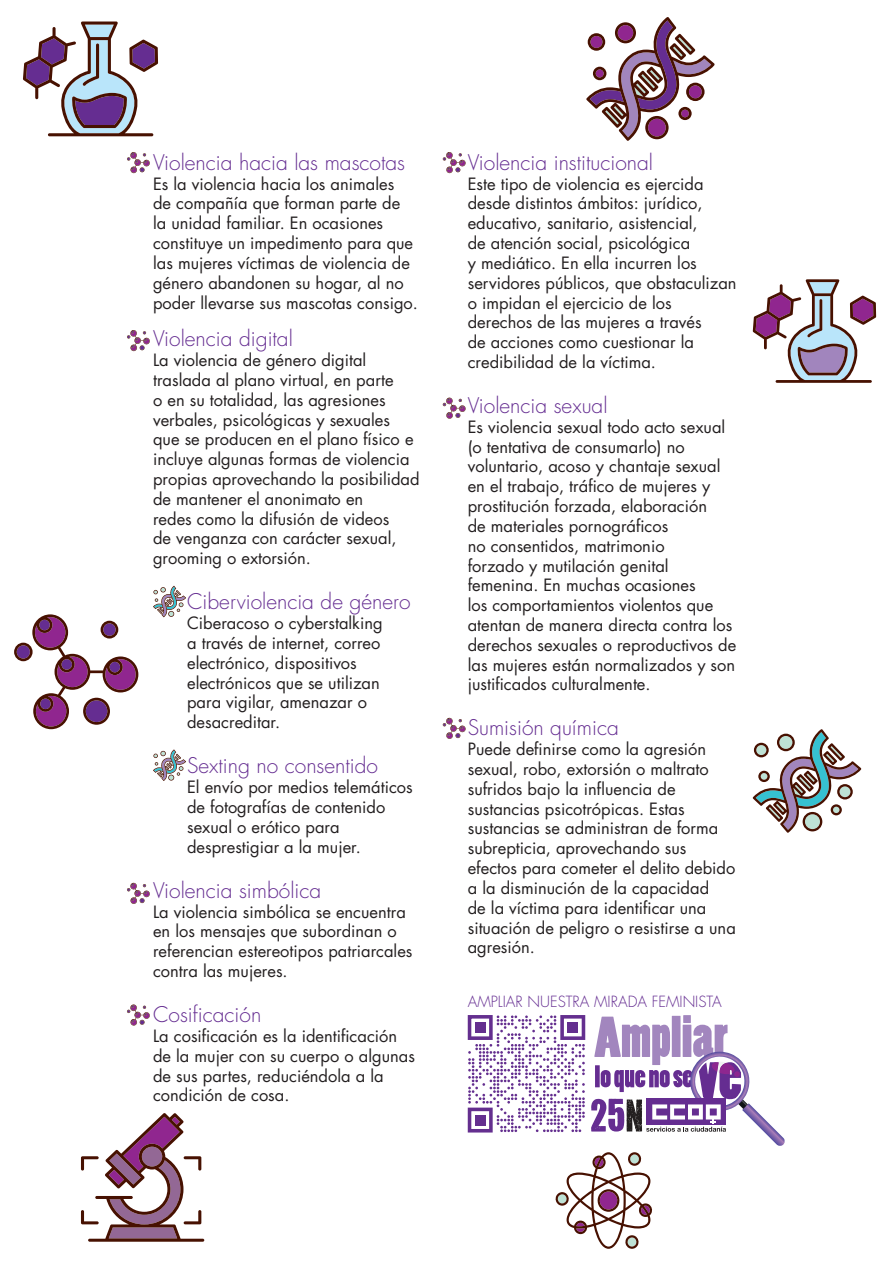
<style>
.page{position:relative;width:893px;height:1263px;background:#fff}
.page>*{position:absolute;margin:0;border:0;box-sizing:border-box;transform-origin:0 0}
.t1{font:300 21px "Futura LT";color:#652d91}
.t2{font:16.5px/19.8px "Futura LT";color:#231f20}
.t3{font:300 15px "Futura LT";color:#652d91}
</style>
<div class="page">
<svg style="left:23px;top:22px;width:135px;height:114px"></svg>
<svg style="left:586px;top:17px;width:129px;height:124px"></svg>
<svg style="left:81px;top:1113px;width:123px;height:129px"></svg>
<svg style="left:555px;top:1152px;width:97px;height:97px"></svg>
<svg style="left:14px;top:614px;width:124px;height:115px"></svg>
<svg style="left:753px;top:279px;width:123px;height:104px"></svg>
<svg style="left:753px;top:729px;width:108px;height:104px"></svg>
<svg style="left:153px;top:586px;width:33px;height:31px"></svg>
<svg style="left:153px;top:749px;width:33px;height:32px"></svg>
<svg style="left:591px;top:1015px;width:193px;height:131px"></svg>
<svg style="left:468px;top:1015px;width:117px;height:117px"></svg>
<svg style="left:127px;top:152px;width:23px;height:21px"></svg>
<svg style="left:443px;top:152px;width:23px;height:21px"></svg>
<svg style="left:443px;top:398px;width:23px;height:21px"></svg>
<svg style="left:443px;top:718px;width:23px;height:21px"></svg>
<svg style="left:127px;top:330px;width:23px;height:21px"></svg>
<svg style="left:127px;top:883px;width:23px;height:21px"></svg>
<svg style="left:127px;top:1004px;width:23px;height:21px"></svg>
<p class="t1" style="left:153px;top:149px;width:253px">Violencia hacia las mascotas</p>
<p class="t2" style="left:153px;top:174px;width:266px">Es la violencia hacia los animales<br>de compañía que forman parte de<br>la unidad familiar. En ocasiones constituye un impedimento para que las mujeres víctimas de violencia de género abandonen su hogar, al no poder llevarse sus mascotas consigo.</p>
<p class="t1" style="left:153px;top:326px;width:141px">Violencia digital</p>
<p class="t2" style="left:153px;top:350px;width:268px">La violencia de género digital traslada al plano virtual, en parte<br>o en su totalidad, las agresiones verbales, psicológicas y sexuales que se producen en el plano físico e incluye algunas formas de violencia propias aprovechando la posibilidad de mantener el anonimato en<br>redes como la difusión de videos<br>de venganza con carácter sexual, grooming o extorsión.</p>
<p class="t1" style="left:187px;top:589px;width:225px">Ciberviolencia de género</p>
<p class="t2" style="left:187px;top:613px;width:197px">Ciberacoso o cyberstalking a través de internet, correo electrónico, dispositivos electrónicos que se utilizan para vigilar, amenazar o desacreditar.</p>
<p class="t1" style="left:187px;top:753px;width:192px">Sexting no consentido</p>
<p class="t2" style="left:187px;top:777px;width:227px">El envío por medios telemáticos de fotografías de contenido sexual o erótico para desprestigiar a la mujer.</p>
<p class="t1" style="left:153px;top:877px;width:170px">Violencia simbólica</p>
<p class="t2" style="left:153px;top:902px;width:261px">La violencia simbólica se encuentra en los mensajes que subordinan o referencian estereotipos patriarcales contra las mujeres.</p>
<p class="t1" style="left:153px;top:1002px;width:110px">Cosificación</p>
<p class="t2" style="left:153px;top:1026px;width:263px">La cosificación es la identificación de la mujer con su cuerpo o algunas de sus partes, reduciéndola a la condición de cosa.</p>
<p class="t1" style="left:468px;top:149px;width:187px">Violencia institucional</p>
<p class="t2" style="left:468px;top:174px;width:270px">Este tipo de violencia es ejercida desde distintos ámbitos: jurídico, educativo, sanitario, asistencial,<br>de atención social, psicológica<br>y mediático. En ella incurren los servidores públicos, que obstaculizan o impidan el ejercicio de los derechos de las mujeres a través<br>de acciones como cuestionar la credibilidad de la víctima.</p>
<p class="t1" style="left:468px;top:393px;width:141px">Violencia sexual</p>
<p class="t2" style="left:468px;top:417px;width:270px">Es violencia sexual todo acto sexual (o tentativa de consumarlo) no voluntario, acoso y chantaje sexual en el trabajo, tráfico de mujeres y prostitución forzada, elaboración<br>de materiales pornográficos<br>no consentidos, matrimonio<br>forzado y mutilación genital femenina. En muchas ocasiones<br>los comportamientos violentos que atentan de manera directa contra los derechos sexuales o reproductivos de las mujeres están normalizados y son justificados culturalmente.</p>
<p class="t1" style="left:468px;top:715px;width:153px">Sumisión química</p>
<p class="t2" style="left:468px;top:739px;width:270px">Puede definirse como la agresión sexual, robo, extorsión o maltrato sufridos bajo la influencia de sustancias psicotrópicas. Estas sustancias se administran de forma subrepticia, aprovechando sus efectos para cometer el delito debido a la disminución de la capacidad<br>de la víctima para identificar una situación de peligro o resistirse a una agresión.</p>
<p class="t3" style="left:468px;top:992px;width:256px">AMPLIAR NUESTRA MIRADA FEMINISTA</p>
</div>
